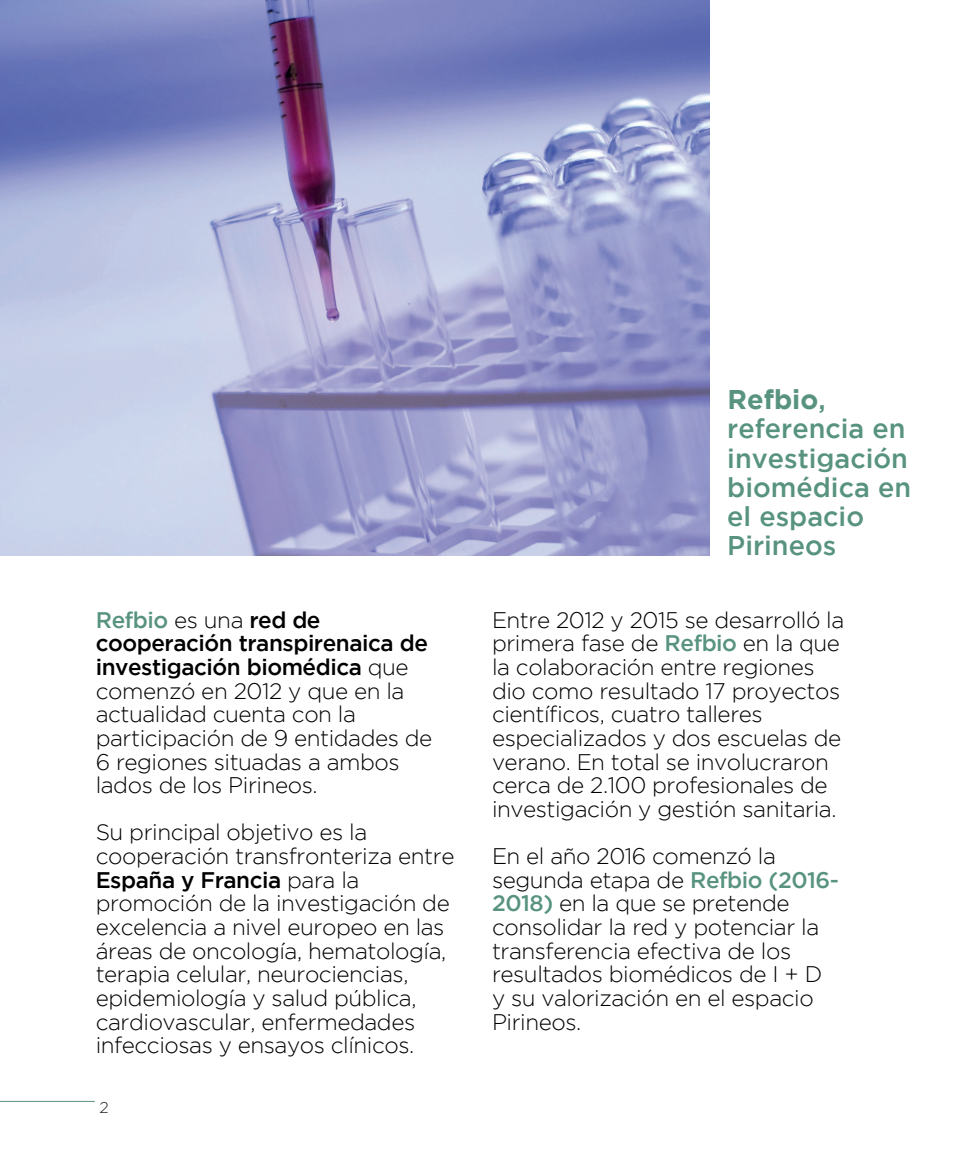
<style>
.page{position:relative;width:957px;height:1149px;background:#fff}
.page>*{position:absolute;margin:0;border:0;box-sizing:border-box;transform-origin:0 0}
.t1{font:500 27px/29.2px "Gotham";color:#58937f}
.t2{font:300 22.5px/23.6px "Gotham";letter-spacing:-.02em;color:#000001}
.t3{font:300 15.75px "Gotham";color:#231f20}
.s1{font-weight:500;color:#58937f}
.s2{font-weight:500}
.s3{font-weight:700}
</style>
<div class="page">
<hr style="left:0;top:1100px;width:95px;height:1px;background:#58937f">
<img style="left:0;top:0;width:710px;height:555px">
<p class="t2" style="left:96px;top:607px;width:338px"><span class="s1">Refbio</span> es una <span class="s2">red de cooperación transpirenaica de investigación biomédica</span> que comenzó en 2012 y que en la actualidad cuenta con la participación de 9 entidades de<br>6 regiones situadas a ambos lados de los Pirineos.</p>
<p class="t2" style="left:96px;top:820px;width:360px">Su principal objetivo es la cooperación transfronteriza entre<br><span class="s2">España y Francia</span> para la promoción de la investigación de excelencia a nivel europeo en las áreas de oncología, hematología, terapia celular, neurociencias, epidemiología y salud pública, cardiovascular, enfermedades infecciosas y ensayos clínicos.</p>
<p class="t3" style="left:99px;top:1098px;width:11px">2</p>
<p class="t1" style="left:727px;top:384px;width:185px"><span class="s3">Refbio</span>, referencia en investigación biomédica en el espacio<br>Pirineos</p>
<p class="t2" style="left:492px;top:607px;width:354px">Entre 2012 y 2015 se desarrolló la primera fase de <span class="s1">Refbio</span> en la que la colaboración entre regiones dio como resultado 17 proyectos científicos, cuatro talleres especializados y dos escuelas de verano. En total se involucraron cerca de 2.100 profesionales de investigación y gestión sanitaria.</p>
<p class="t2" style="left:492px;top:843px;width:349px">En el año 2016 comenzó la segunda etapa de <span class="s1">Refbio (2016-<br>2018)</span> en la que se pretende consolidar la red y potenciar la transferencia efectiva de los resultados biomédicos de I + D y su valorización en el espacio<br>Pirineos.</p>
</div>
